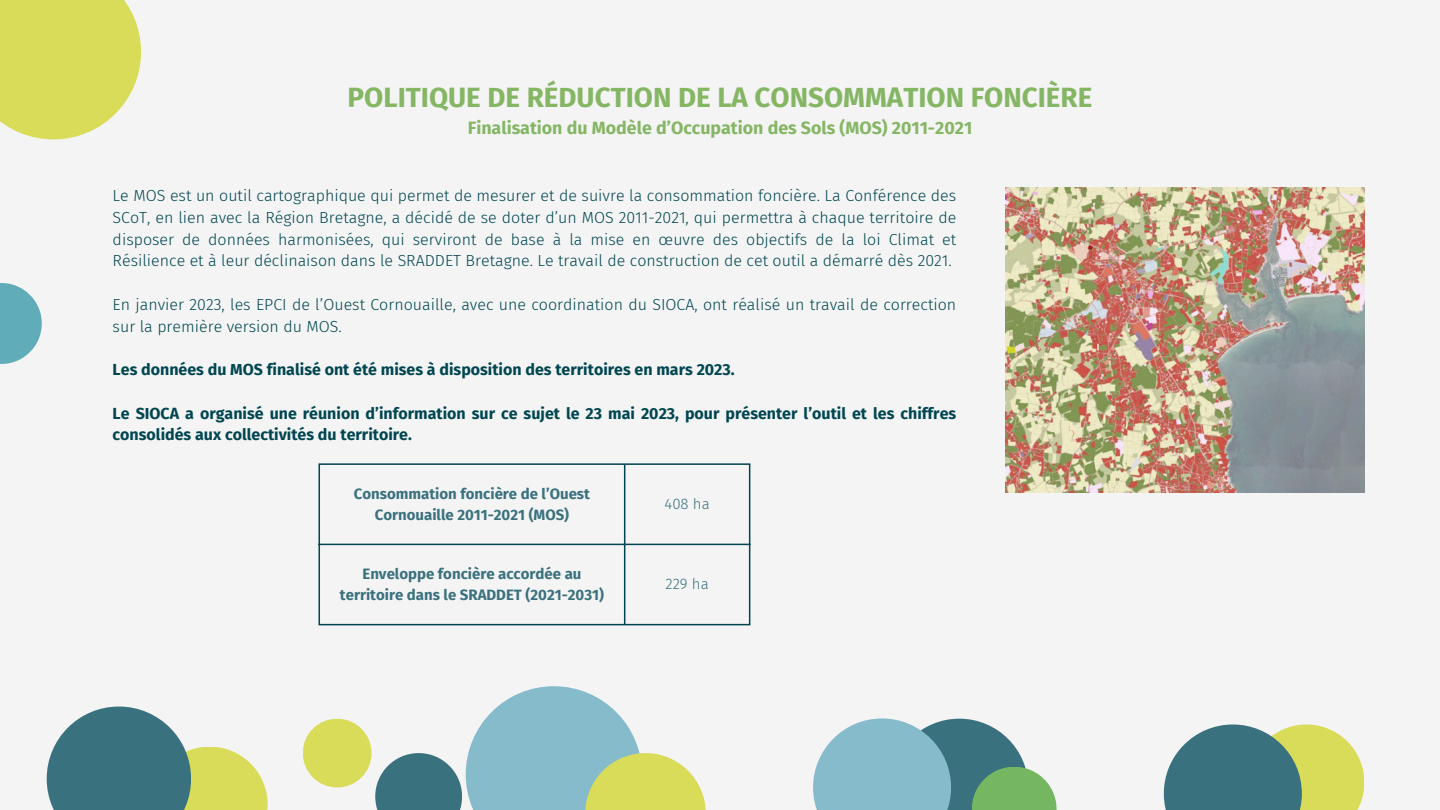
<style>
.page{position:relative;width:1440px;height:810px;background:#f4f4f4}
.page>*{position:absolute;margin:0;border:0;box-sizing:border-box;transform-origin:0 0}
.t1{font:700 27.8px "Fira Sans";color:#85b664}
.t2{font:700 17.8px "Fira Sans";color:#85b664}
.t3{font:300 16px/21.8px "Fira Sans";color:#004651;text-align:justify}
.t4{font:700 16px/21.8px "Fira Sans";color:#004651}
.t5{font:700 15px/21px "Fira Sans";color:#3a717e;text-align:center}
.t6{font:300 15px "Fira Sans";color:#3a717e}
</style>
<div class="page">
<hr style="left:319px;top:465px;width:1px;height:159px;background:#004651">
<hr style="left:624px;top:465px;width:1px;height:159px;background:#004651">
<hr style="left:749px;top:465px;width:1px;height:159px;background:#004651">
<hr style="left:319px;top:463px;width:431px;height:2px;background:#004651">
<hr style="left:319px;top:544px;width:431px;height:1px;background:#004651">
<hr style="left:319px;top:624px;width:431px;height:1px;background:#004651">
<img style="left:1006px;top:187px;width:358px;height:305px">
<div style="left:0;top:0;width:141px;height:139px;background:#d9dc59"></div>
<svg style="left:0;top:283px;width:42px;height:81px;fill:#60acb8"></svg>
<svg style="left:1302px;top:724px;width:62px;height:86px"></svg>
<svg style="left:951px;top:719px;width:74px;height:91px;fill:#3a717e"></svg>
<svg style="left:972px;top:767px;width:85px;height:43px;fill:#75b761"></svg>
<svg style="left:813px;top:718px;width:138px;height:92px;fill:#86bbcc"></svg>
<svg style="left:1164px;top:724px;width:138px;height:86px;fill:#3a717e"></svg>
<div style="left:152px;top:747px;width:116px;height:63px;background:#d9dc59"></div>
<svg style="left:47px;top:707px;width:144px;height:103px"></svg>
<div style="left:303px;top:719px;width:69px;height:68px;background:#d9dc59;border-radius:50%"></div>
<svg style="left:375px;top:753px;width:87px;height:57px;fill:#3a717e"></svg>
<svg style="left:466px;top:686px;width:174px;height:124px"></svg>
<svg style="left:585px;top:753px;width:121px;height:57px;fill:#d9dc59"></svg>
<h1 class="t1" style="left:348px;top:81px;width:746px">POLITIQUE DE RÉDUCTION DE LA CONSOMMATION FONCIÈRE</h1>
<p class="t2" style="left:468px;top:117px;width:506px">Finalisation du Modèle d’Occupation des Sols (MOS) 2011-2021</p>
<p class="t3" style="left:113px;top:185px;width:845px">Le MOS est un outil cartographique qui permet de mesurer et de suivre la consommation foncière. La Conférence des SCoT, en lien avec la Région Bretagne, a décidé de se doter d’un MOS 2011-2021, qui permettra à chaque territoire de disposer de données harmonisées, qui serviront de base à la mise en œuvre des objectifs de la loi Climat et Résilience et à leur déclinaison dans le SRADDET Bretagne. Le travail de construction de cet outil a démarré dès 2021.</p>
<p class="t3" style="left:113px;top:294px;width:845px">En janvier 2023, les EPCI de l’Ouest Cornouaille, avec une coordination du SIOCA, ont réalisé un travail de correction sur la première version du MOS.</p>
<p class="t4" style="left:113px;top:359px;width:624px">Les données du MOS finalisé ont été mises à disposition des territoires en mars 2023.</p>
<p class="t4" style="left:113px;top:402px;width:845px">Le SIOCA a organisé une réunion d’information sur ce sujet le 23 mai 2023, pour présenter l’outil et les chiffres consolidés aux collectivités du territoire.</p>
<p class="t5" style="left:354px;top:483px;width:238px">Consommation foncière de l’Ouest<br>Cornouaille 2011-2021 (MOS)</p>
<p class="t6" style="left:665px;top:495px;width:47px">408 ha</p>
<h2 class="t5" style="left:340px;top:563px;width:266px">Enveloppe foncière accordée au territoire dans le SRADDET (2021-2031)</h2>
<h2 class="t6" style="left:666px;top:575px;width:45px">229 ha</h2>
</div>
